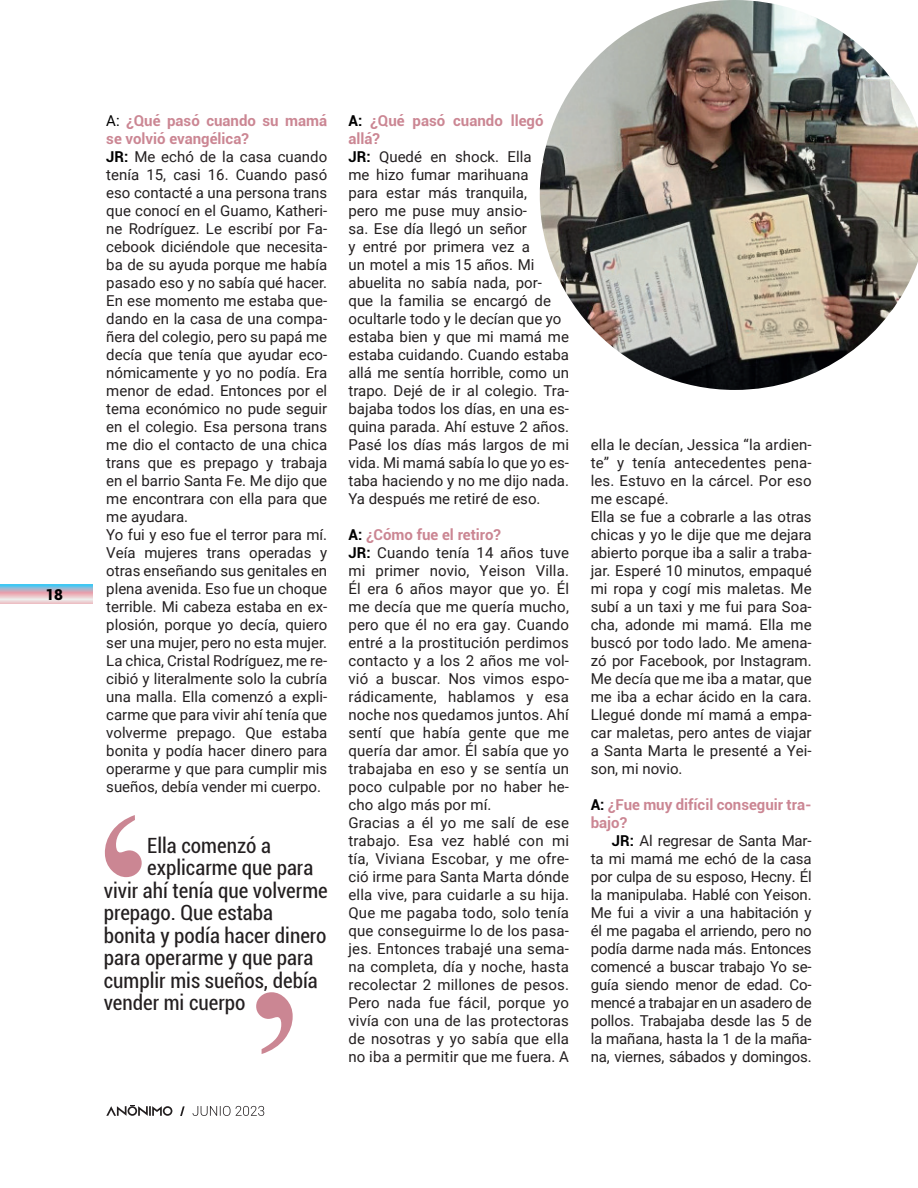
<style>
.page{position:relative;width:918px;height:1188px;background:#fff}
.page>*{position:absolute;margin:0;border:0;box-sizing:border-box;transform-origin:0 0}
.t1{font:condensed 21px "Roboto";color:#231f20}
.t2{font:15px/18px "Roboto";color:#231f20}
.t3{font:700 15px/18px "Roboto";color:#cb8693}
.t4{font:900 15px "Roboto";color:#000}
.s1{color:#000}
.s2{font-weight:700;color:#cb8693}
.s3{font-weight:700;color:#000}
</style>
<div class="page">
<svg style="left:106px;top:1105px;width:158px;height:11px"></svg>
<svg style="left:0;top:585px;width:93px;height:18px"></svg>
<img style="left:540px;top:0;width:378px;height:390px">
<svg style="left:256px;top:992px;width:37px;height:62px"></svg>
<svg style="left:105px;top:815px;width:37px;height:62px"></svg>
<p class="t4" style="left:46px;top:584px;width:19px">18</p>
<p class="t2" style="left:106px;top:111px;width:222px"><span class="s1">A:</span> <span class="s2">¿Qué pasó cuando su mamá se volvió evangélica?<br></span><span class="s3">JR:</span> Me echó de la casa cuando tenía 15, casi 16. Cuando pasó eso contacté a una persona trans que conocí en el Guamo, Katheri&shy;ne Rodríguez. Le escribí por Fa&shy;cebook diciéndole que necesita&shy;ba de su ayuda porque me había pasado eso y no sabía qué hacer.<br>En ese momento me estaba que&shy;dando en la casa de una compa&shy;ñera del colegio, pero su papá me decía que tenía que ayudar eco&shy;nómicamente y yo no podía. Era menor de edad. Entonces por el tema económico no pude seguir en el colegio. Esa persona trans me dio el contacto de una chica trans que es prepago y trabaja en el barrio Santa Fe. Me dijo que me encontrara con ella para que me ayudara.<br>Yo fui y eso fue el terror para mí.<br>Veía mujeres trans operadas y otras enseñando sus genitales en plena avenida. Eso fue un choque terrible. Mi cabeza estaba en ex&shy;plosión, porque yo decía, quiero ser una mujer, pero no esta mujer.<br>La chica, Cristal Rodríguez, me re&shy;cibió y literalmente solo la cubría una malla. Ella comenzó a expli&shy;carme que para vivir ahí tenía que volverme prepago. Que estaba bonita y podía hacer dinero para operarme y que para cumplir mis sueños, debía vender mi cuerpo.</p>
<p class="t2" style="left:349px;top:111px;width:222px"><span class="s3">A:</span> <span class="s2">¿Qué pasó cuando llegó allá?<br></span><span class="s3">JR:</span> Quedé en shock. Ella<br>me hizo fumar marihuana<br>para estar más tranquila,<br>pero me puse muy ansio-<br>sa. Ese día llegó un señor<br>y entré por primera vez a<br>un motel a mis 15 años. Mi abuelita no sabía nada, por&shy;que la familia se encargó de ocultarle todo y le decían que yo estaba bien y que mi mamá me estaba cuidando. Cuando estaba allá me sentía horrible, como un trapo. Dejé de ir al colegio. Tra&shy;bajaba todos los días, en una es&shy;quina parada. Ahí estuve 2 años.<br>Pasé los días más largos de mi vida. Mi mamá sabía lo que yo es&shy;taba haciendo y no me dijo nada.<br>Ya después me retiré de eso.</p>
<p class="t2" style="left:349px;top:525px;width:222px"><span class="s3">A:</span> <span class="s2">¿Cómo fue el retiro?<br></span><span class="s3">JR:</span> Cuando tenía 14 años tuve mi primer novio, Yeison Villa.<br>Él era 6 años mayor que yo. Él me decía que me quería mucho, pero que él no era gay. Cuando entré a la prostitución perdimos contacto y a los 2 años me vol&shy;vió a buscar. Nos vimos espo&shy;rádicamente, hablamos y esa noche nos quedamos juntos. Ahí sentí que había gente que me quería dar amor. Él sabía que yo trabajaba en eso y se sentía un poco culpable por no haber he&shy;cho algo más por mí.<br>Gracias a él yo me salí de ese trabajo. Esa vez hablé con mi tía, Viviana Escobar, y me ofre&shy;ció irme para Santa Marta dónde ella vive, para cuidarle a su hija.<br>Que me pagaba todo, solo tenía que conseguirme lo de los pasa&shy;jes. Entonces trabajé una sema&shy;na completa, día y noche, hasta recolectar 2 millones de pesos.<br>Pero nada fue fácil, porque yo vivía con una de las protectoras de nosotras y yo sabía que ella no iba a permitir que me fuera. A</p>
<h1 class="t1" style="left:147px;top:831px;width:125px">Ella comenzó a</h1>
<h1 class="t1" style="left:147px;top:853px;width:168px">explicarme que para</h1>
<h1 class="t1" style="left:104px;top:876px;width:226px">vivir ahí tenía que volverme</h1>
<h1 class="t1" style="left:104px;top:898px;width:171px">prepago. Que estaba</h1>
<h1 class="t1" style="left:104px;top:921px;width:224px">bonita y podía hacer dinero</h1>
<h1 class="t1" style="left:104px;top:943px;width:211px">para operarme y que para</h1>
<h1 class="t1" style="left:104px;top:966px;width:216px">cumplir mis sueños, debía</h1>
<h1 class="t1" style="left:104px;top:988px;width:143px">vender mi cuerpo</h1>
<p class="t2" style="left:591px;top:435px;width:223px">ella le decían, Jessica “la ardien&shy;te” y tenía antecedentes pena&shy;les. Estuvo en la cárcel. Por eso me escapé.<br>Ella se fue a cobrarle a las otras chicas y yo le dije que me dejara abierto porque iba a salir a traba&shy;jar. Esperé 10 minutos, empaqué mi ropa y cogí mis maletas. Me subí a un taxi y me fui para Soa&shy;cha, adonde mi mamá. Ella me buscó por todo lado. Me amena&shy;zó por Facebook, por Instagram.<br>Me decía que me iba a matar, que me iba a echar ácido en la cara.<br>Llegué donde mí mamá a empa&shy;car maletas, pero antes de viajar a Santa Marta le presenté a Yei&shy;son, mi novio.</p>
<p class="t3" style="left:591px;top:795px;width:222px"><span class="s1">A:</span> ¿Fue muy difícil conseguir tra&shy;bajo?</p>
<p class="t2" style="left:591px;top:831px;width:223px;text-align:justify;text-indent:21px"><span class="s3">JR:</span> Al regresar de Santa Mar&shy;ta mi mamá me echó de la casa por culpa de su esposo, Hecny. Él la manipulaba. Hablé con Yeison.<br>Me fui a vivir a una habitación y él me pagaba el arriendo, pero no podía darme nada más. Entonces comencé a buscar trabajo Yo se&shy;guía siendo menor de edad. Co&shy;mencé a trabajar en un asadero de pollos. Trabajaba desde las 5 de la mañana, hasta la 1 de la maña&shy;na, viernes, sábados y domingos.</p>
</div>
